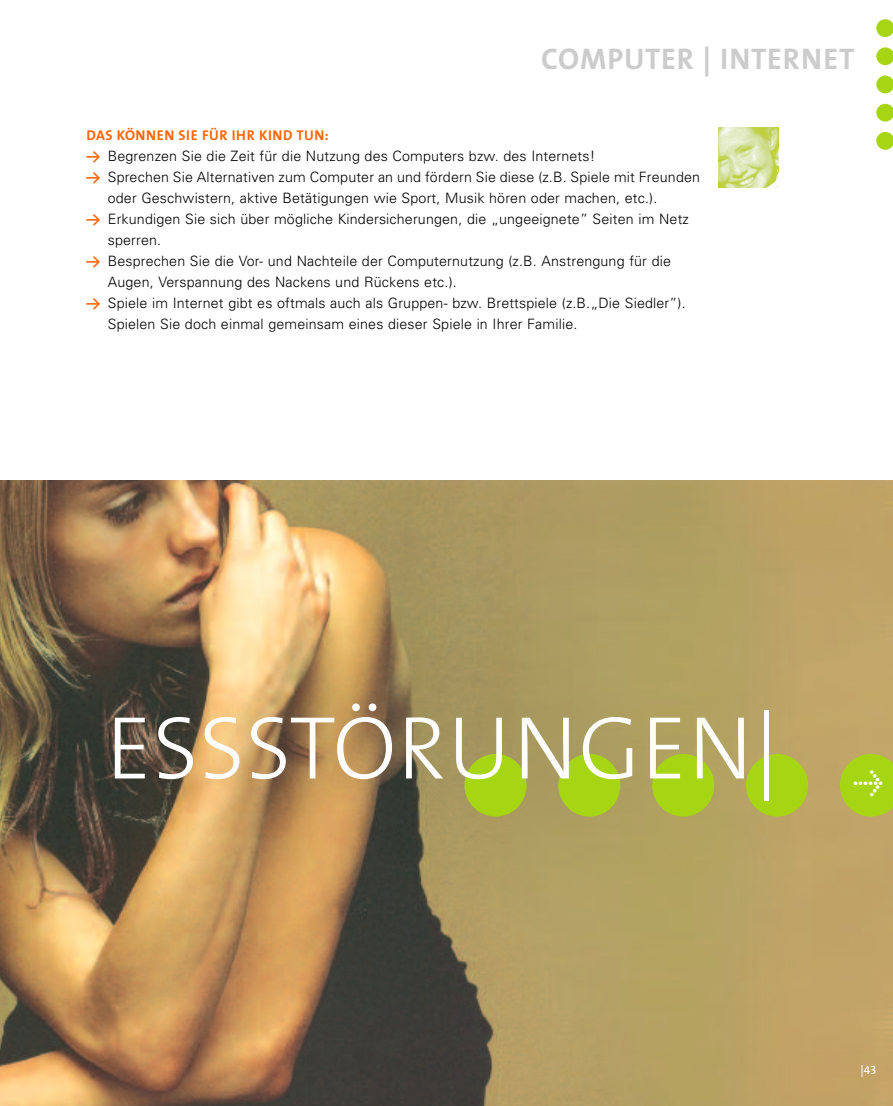
<style>
.page{position:relative;width:893px;height:1106px;background:#fff}
.page>*{position:absolute;margin:0;border:0;box-sizing:border-box;transform-origin:0 0}
.t1{font:700 381.45px "The Sans";color:#a6d513}
.t2{font:700 109.35px "The Sans";color:#a6d513}
.t3{font:300 90px "The Sans";letter-spacing:.01em;color:#fff}
.t4{font:700 30px "The Sans";letter-spacing:.03em;color:#ccc}
.t5{font:30px "The Sans Semi Bold Expert";color:#fff}
.t6{font:300 14.25px "Univers";letter-spacing:.01em;color:#000}
.t7{font:700 14.25px "The Sans";letter-spacing:.035em;color:#ff6609}
.t8{font:12px "The Sans Caps";color:#fff}
.s1{font-family:"The Sans Bold Expert";font-weight:400;color:#ff6609}
</style>
<div class="page">
<img style="left:0;top:480px;width:893px;height:626px">
<img style="left:719px;top:128px;width:59px;height:59px">
<h3 class="t4" style="left:541px;top:47px;width:315px">COMPUTER | INTERNET</h3>
<p class="t7" style="left:87px;top:129px;width:244px">DAS KÖNNEN SIE FÜR IHR KIND TUN:</p>
<p class="t6" style="left:87px;top:150px;width:510px"><span class="s1">Y</span> Begrenzen Sie die Zeit für die Nutzung des Computers bzw. des Internets!</p>
<p class="t6" style="left:87px;top:171px;width:615px"><span class="s1">Y</span> Sprechen Sie Alternativen zum Computer an und fördern Sie diese (z.B. Spiele mit Freunden</p>
<p class="t6" style="left:108px;top:192px;width:551px">oder Geschwistern, aktive Betätigungen wie Sport, Musik hören oder machen, etc.).</p>
<p class="t6" style="left:87px;top:213px;width:604px"><span class="s1">Y</span> Erkundigen Sie sich über mögliche Kindersicherungen, die „ungeeignete” Seiten im Netz</p>
<p class="t6" style="left:108px;top:234px;width:55px">sperren.</p>
<p class="t6" style="left:87px;top:255px;width:586px"><span class="s1">Y</span> Besprechen Sie die Vor- und Nachteile der Computernutzung (z.B. Anstrengung für die</p>
<p class="t6" style="left:108px;top:276px;width:350px">Augen, Verspannung des Nackens und Rückens etc.).</p>
<p class="t6" style="left:87px;top:297px;width:601px"><span class="s1">Y</span> Spiele im Internet gibt es oftmals auch als Gruppen- bzw. Brettspiele (z.B.„Die Siedler”).</p>
<p class="t6" style="left:108px;top:318px;width:471px">Spielen Sie doch einmal gemeinsam eines dieser Spiele in Ihrer Familie.</p>
<h2 class="t2" style="left:813px;top:155px;width:142px;rotate:-90deg">.....</h2>
<h3 class="t3" style="left:106px;top:712px;width:674px">ESSSTÖRUNGEN|</h3>
<h1 class="t1" style="left:446px;top:533px;width:475px">.....</h1>
<h3 class="t5" style="left:853px;top:772px;width:31px">Û</h3>
<p class="t8" style="left:860px;top:1065px;width:17px">|43</p>
</div>
